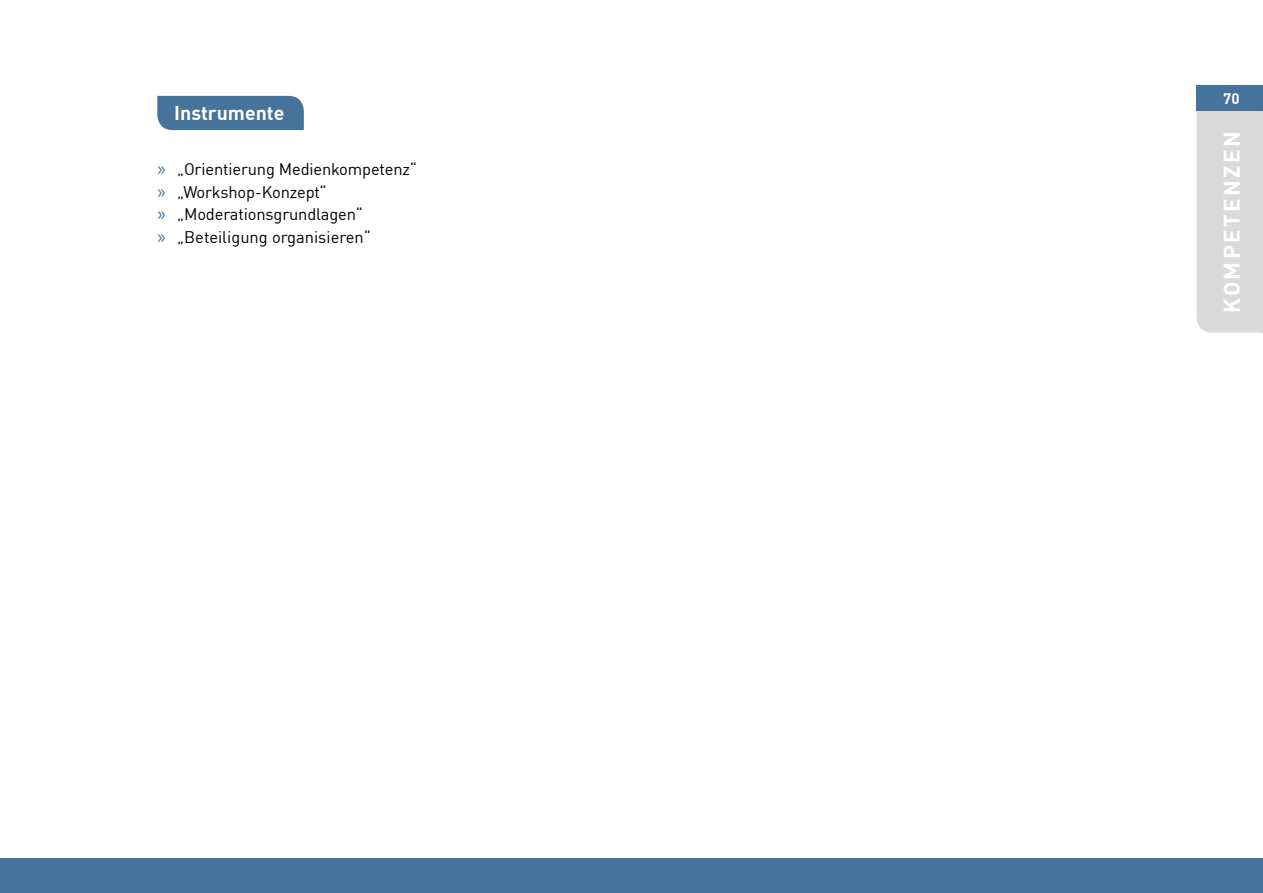
<style>
.page{position:relative;width:1263px;height:893px;background:#fff}
.page>*{position:absolute;margin:0;border:0;box-sizing:border-box;transform-origin:0 0}
.t1{font:700 22.2px "DINOT";letter-spacing:.11em;color:#fff}
.t2{font:700 19.5px "DINOT";color:#fff}
.t3{font:16.5px/22.5px "DINOT";letter-spacing:-.01em;color:#000}
.t4{font:700 15px "DINOT";color:#fff}
.s1{font-family:"Myriad Pro";font-size:19.5px;color:#45739c}
</style>
<div class="page">
<div style="left:1196px;top:111px;width:63px;height:222px;background:#dadada"></div>
<hr style="left:1259px;top:111px;width:4px;height:222px;background:#dadada">
<div style="left:1196px;top:85px;width:67px;height:26px;background:#45739c"></div>
<div style="left:157px;top:96px;width:147px;height:34px;background:#45739c"></div>
<div style="left:0;top:859px;width:1263px;height:34px;background:#45739c"></div>
<p class="t2" style="left:174px;top:98px;width:112px">Instrumente</p>
<p class="t3" style="left:157px;top:156px;width:261px"><span class="s1">»</span> „Orientierung Medienkompetenz“ <span class="s1">»</span> „Workshop-Konzept“<br><span class="s1">»</span> „Moderationsgrundlagen“<br><span class="s1">»</span> „Beteiligung organisieren“</p>
<p class="t4" style="left:1223px;top:87px;width:18px">70</p>
<h1 class="t1" style="left:1214px;top:313px;width:183px;rotate:-90deg">KOMPETENZEN</h1>
</div>
